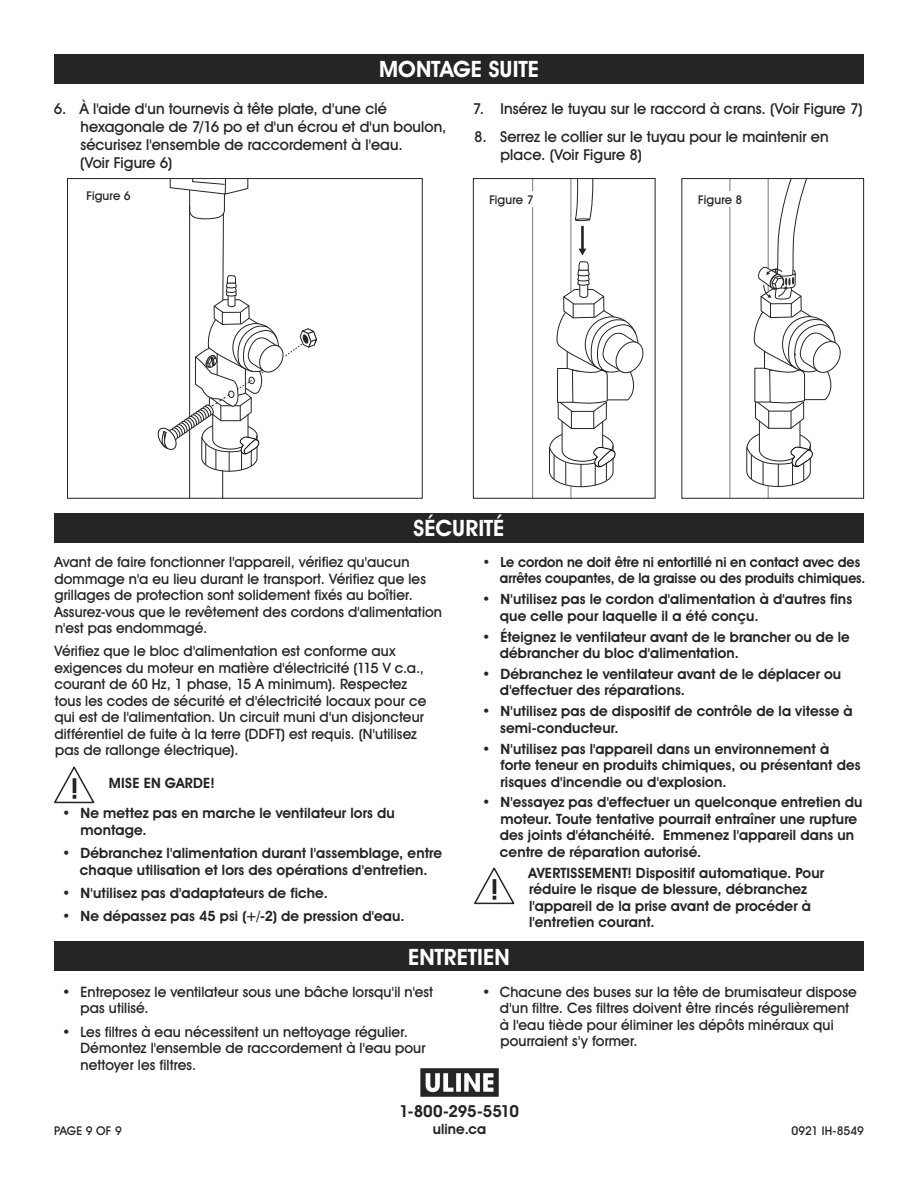
<style>
.page{position:relative;width:918px;height:1188px;background:#fff}
.page>*{position:absolute;margin:0;border:0;box-sizing:border-box;transform-origin:0 0}
._2_HEADING_REVERSE{font:700 22.5px "Uline Two Knine";letter-spacing:-.005em;color:#fff}
.t1{font:700 16.5px "Uline Two Knine";letter-spacing:-.015em;color:#252525}
._3_LIST_NUMBERS__Con{font:15px/18px "Uline Two Knine";letter-spacing:.005em;color:#252525}
._3_LIST_BULLETS{font:700 14.25px/16.5px "Uline Two Knine";letter-spacing:.01em;color:#252525}
._1_BODY__10pt{font:14.25px/16.5px "Uline Two Knine";letter-spacing:.01em;color:#252525}
._3_LIST_BULLETS-2{font:14.25px/16.5px "Uline Two Knine";letter-spacing:.01em;color:#252525}
._1_BODY_ALERT{font:700 14.25px/16.5px "Uline Two Knine";letter-spacing:.01em;color:#252525}
._3_LIST_BULLETS-3{font:700 13.95px/16.5px "Uline Two Knine";color:#252525}
.t2{font:12px "Uline Two Knine";letter-spacing:.005em;color:#252525}
</style>
<div class="page">
<svg style="left:157px;top:180px;width:160px;height:317px"></svg>
<div style="left:67px;top:178px;width:356px;height:321px;border:1px solid #252525"></div>
<div style="left:54px;top:54px;width:810px;height:30px;background:#252525"></div>
<div style="left:54px;top:513px;width:810px;height:30px;background:#252525"></div>
<svg style="left:54px;top:767px;width:40px;height:36px"></svg>
<svg style="left:474px;top:867px;width:40px;height:37px"></svg>
<div style="left:54px;top:941px;width:810px;height:30px;background:#252525"></div>
<svg style="left:574px;top:180px;width:20px;height:41px"></svg>
<div style="left:575px;top:218px;width:15px;height:3px;border:1px solid #252525;border-radius:50%"></div>
<hr style="left:581px;top:226px;width:3px;height:24px;background:#252525">
<svg style="left:579px;top:249px;width:7px;height:6px"></svg>
<hr style="left:532px;top:179px;width:1px;height:319px;background:#818488">
<svg style="left:549px;top:261px;width:95px;height:236px"></svg>
<hr style="left:570px;top:179px;width:1px;height:113px;background:#818488">
<div style="left:473px;top:178px;width:183px;height:321px;border:1px solid #252525"></div>
<hr style="left:729px;top:179px;width:1px;height:319px;background:#818488">
<svg style="left:746px;top:180px;width:95px;height:317px"></svg>
<div style="left:681px;top:178px;width:183px;height:321px;border:1px solid #252525"></div>
<div style="left:697px;top:191px;width:54px;height:16px;background:#fff"></div>
<div style="left:488px;top:191px;width:54px;height:16px;background:#fff"></div>
<svg style="left:420px;top:1068px;width:79px;height:29px"></svg>
<h1 class="_2_HEADING_REVERSE" style="left:379px;top:56px;width:161px">MONTAGE SUITE</h1>
<p class="_3_LIST_NUMBERS__Con" style="left:80px;top:99px;width:368px;text-indent:-26px">6. À l'aide d'un tournevis à tête plate, d'une clé hexagonale de 7/16 po et d'un écrou et d'un boulon, sécurisez l'ensemble de raccordement à l'eau.<br>(Voir Figure 6)</p>
<p class="_3_LIST_NUMBERS__Con" style="left:473px;top:99px;width:391px">7. Insérez le tuyau sur le raccord à crans. (Voir Figure 7)</p>
<p class="_3_LIST_NUMBERS__Con" style="left:501px;top:128px;width:330px;text-indent:-26px">8. Serrez le collier sur le tuyau pour le maintenir en place. (Voir Figure 8)</p>
<p class="t2" style="left:86px;top:189px;width:46px">Figure 6</p>
<p class="t2" style="left:489px;top:192px;width:46px">Figure 7</p>
<p class="t2" style="left:698px;top:192px;width:46px">Figure 8</p>
<h1 class="_2_HEADING_REVERSE" style="left:413px;top:514px;width:93px">SÉCURITÉ</h1>
<p class="_1_BODY__10pt" style="left:54px;top:554px;width:389px">Avant de faire fonctionner l'appareil, vérifiez qu'aucun dommage n'a eu lieu durant le transport. Vérifiez que les grillages de protection sont solidement fixés au boîtier.<br>Assurez-vous que le revêtement des cordons d'alimentation n'est pas endommagé.</p>
<p class="_1_BODY__10pt" style="left:54px;top:643px;width:373px">Vérifiez que le bloc d'alimentation est conforme aux exigences du moteur en matière d'électricité (115 V c.a., courant de 60 Hz, 1 phase, 15 A minimum). Respectez tous les codes de sécurité et d'électricité locaux pour ce qui est de l'alimentation. Un circuit muni d'un disjoncteur différentiel de fuite à la terre (DDFT) est requis. (N'utilisez pas de rallonge électrique).</p>
<p class="_1_BODY_ALERT" style="left:109px;top:775px;width:107px">MISE EN GARDE!</p>
<p class="_3_LIST_BULLETS" style="left:81px;top:805px;width:316px;text-indent:-18px">• Ne mettez pas en marche le ventilateur lors du montage.</p>
<p class="_3_LIST_BULLETS" style="left:62px;top:845px;width:381px;text-align:center">• Débranchez l'alimentation durant l'assemblage, entre chaque utilisation et lors des opérations d'entretien.</p>
<p class="_3_LIST_BULLETS" style="left:62px;top:884px;width:267px">• N'utilisez pas d'adaptateurs de fiche.</p>
<p class="_3_LIST_BULLETS" style="left:62px;top:908px;width:344px">• Ne dépassez pas 45 psi (+/-2) de pression d'eau.</p>
<p class="_3_LIST_BULLETS-3" style="left:500px;top:554px;width:367px;text-indent:-18px">• Le cordon ne doit être ni entortillé ni en contact avec des arrêtes coupantes, de la graisse ou des produits chimiques.</p>
<p class="_3_LIST_BULLETS" style="left:500px;top:591px;width:354px;text-indent:-18px">• N'utilisez pas le cordon d'alimentation à d'autres fins que celle pour laquelle il a été conçu.</p>
<p class="_3_LIST_BULLETS" style="left:500px;top:628px;width:352px;text-indent:-18px">• Éteignez le ventilateur avant de le brancher ou de le débrancher du bloc d'alimentation.</p>
<p class="_3_LIST_BULLETS" style="left:500px;top:665px;width:343px;text-indent:-18px">• Débranchez le ventilateur avant de le déplacer ou d'effectuer des réparations.</p>
<p class="_3_LIST_BULLETS" style="left:500px;top:703px;width:354px;text-indent:-18px">• N'utilisez pas de dispositif de contrôle de la vitesse à semi-conducteur.</p>
<p class="_3_LIST_BULLETS" style="left:500px;top:740px;width:362px;text-indent:-18px">• N'utilisez pas l'appareil dans un environnement à forte teneur en produits chimiques, ou présentant des risques d'incendie ou d'explosion.</p>
<p class="_3_LIST_BULLETS" style="left:500px;top:794px;width:364px;text-indent:-18px">• N'essayez pas d'effectuer un quelconque entretien du moteur. Toute tentative pourrait entraîner une rupture des joints d'étanchéité. Emmenez l'appareil dans un centre de réparation autorisé.</p>
<p class="_1_BODY_ALERT" style="left:528px;top:864px;width:297px">AVERTISSEMENT! Dispositif automatique. Pour réduire le risque de blessure, débranchez l'appareil de la prise avant de procéder à l'entretien courant.</p>
<h1 class="_2_HEADING_REVERSE" style="left:408px;top:943px;width:103px">ENTRETIEN</h1>
<p class="_3_LIST_BULLETS-2" style="left:81px;top:983px;width:354px;text-indent:-18px">• Entreposez le ventilateur sous une bâche lorsqu'il n'est pas utilisé.</p>
<p class="_3_LIST_BULLETS-2" style="left:81px;top:1023px;width:347px;text-indent:-18px">• Les filtres à eau nécessitent un nettoyage régulier.<br>Démontez l'ensemble de raccordement à l'eau pour nettoyer les filtres.</p>
<p class="_3_LIST_BULLETS-2" style="left:500px;top:983px;width:358px;text-indent:-18px">• Chacune des buses sur la tête de brumisateur dispose d'un filtre. Ces filtres doivent être rincés régulièrement à l'eau tiède pour éliminer les dépôts minéraux qui pourraient s'y former.</p>
<p class="t1" style="left:399px;top:1101px;width:121px">1-800-295-5510</p>
<p class="_3_LIST_BULLETS" style="left:433px;top:1120px;width:55px">uline.ca</p>
<p class="t2" style="left:54px;top:1124px;width:69px">PAGE 9 OF 9</p>
<p class="t2" style="left:791px;top:1124px;width:74px">0921 IH-8549</p>
</div>
